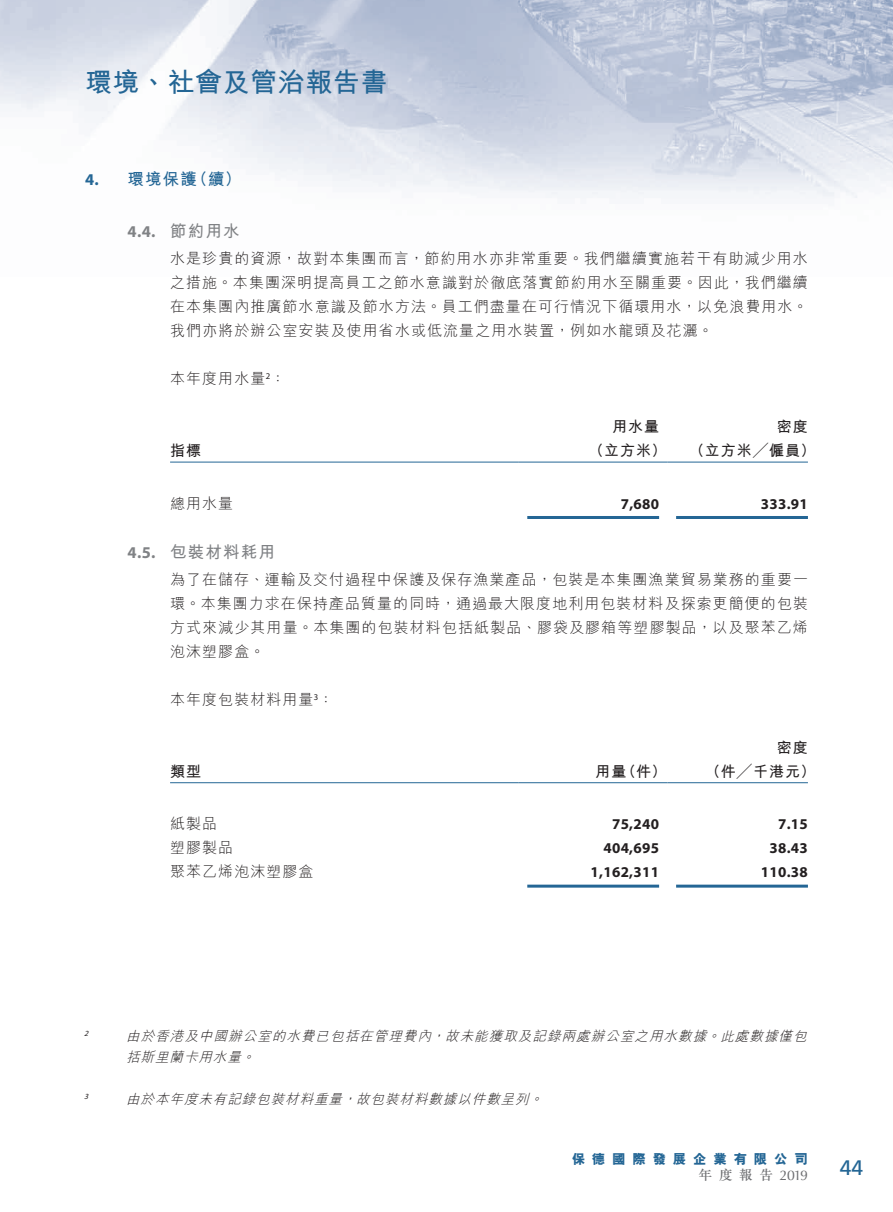
<style>
.page{position:relative;width:893px;height:1212px;background:#fff}
.page>*{position:absolute;margin:0;border:0;box-sizing:border-box;transform-origin:0 0}
.t1{font:700 27px "M Hei HK";letter-spacing:.02em;color:#246695}
.t2{font:21px "Frutiger LT Std";color:#246695}
.t3{font:700 16.5px "M Hei HK";letter-spacing:.07em;color:#808285}
.t4{font:700 16.5px "Myriad Pro";color:#808285}
.t5{font:700 16.5px "M Hei HK";color:#246695}
.t6{font:700 16.5px "Myriad Pro";color:#246695}
.t7{font:300 15px/24px "M Hei HK";letter-spacing:.07em;color:#231f20;text-align:justify}
.t8{font:700 15px "Myriad Pro";letter-spacing:.02em;color:#231f20}
.t9{font:700 15px/24px "M Hei HK";letter-spacing:.07em;color:#231f20}
.t10{font:italic 300 13.5px "M Hei HK";color:#231f20}
.t11{font:800 13.5px "M Hei HK";letter-spacing:.5em;color:#246695}
.t12{font:13.5px "Optima Nova LT";color:#6c6d70}
.t13{font:500 13.5px "M Sung HK";color:#6c6d70}
.t14{font:8.7px "Myriad Pro";color:#231f20}
.t15{font:italic 7.8px "Myriad Pro";color:#231f20}
</style>
<div class="page">
<img style="left:0;top:0;width:893px;height:198px">
<svg style="left:519px;top:461px;width:149px;height:58px"></svg>
<hr style="left:170px;top:462px;width:349px;height:1px;background:#246695">
<hr style="left:519px;top:462px;width:149px;height:1px;background:#246695">
<hr style="left:668px;top:462px;width:140px;height:1px;background:#246695">
<hr style="left:527px;top:516px;width:132px;height:3px;background:#246695">
<hr style="left:676px;top:516px;width:132px;height:3px;background:#246695">
<svg style="left:519px;top:783px;width:149px;height:104px"></svg>
<hr style="left:170px;top:782px;width:349px;height:1px;background:#246695">
<hr style="left:519px;top:782px;width:149px;height:1px;background:#246695">
<hr style="left:668px;top:782px;width:140px;height:1px;background:#246695">
<hr style="left:527px;top:884px;width:132px;height:3px;background:#246695">
<hr style="left:676px;top:884px;width:132px;height:3px;background:#246695">
<h1 class="t1" style="left:85px;top:63px;width:304px">環境、社會及管治報告書</h1>
<p class="t6" style="left:85px;top:168px;width:15px">4.</p>
<p class="t5" style="left:128px;top:167px;width:71px">環境保護</p>
<p class="t5" style="left:191px;top:167px;width:52px">（續(</p>
<p class="t4" style="left:128px;top:221px;width:29px">4.4.</p>
<p class="t4" style="left:128px;top:541px;width:29px">4.5.</p>
<p class="t3" style="left:170px;top:219px;width:71px">節約用水</p>
<p class="t7" style="left:170px;top:246px;width:639px">水是珍貴的資源，故對本集團而言，節約用水亦非常重要。我們繼續實施若干有助減少用水之措施。本集團深明提高員工之節水意識對於徹底落實節約用水至關重要。因此，我們繼續在本集團內推廣節水意識及節水方法。員工們盡量在可行情況下循環用水，以免浪費用水。我們亦將於辦公室安裝及使用省水或低流量之用水裝置，例如水龍頭及花灑。</p>
<p class="t14" style="left:266px;top:371px;width:6px">2</p>
<p class="t7" style="left:170px;top:366px;width:117px">本年度用水量：</p>
<p class="t9" style="left:170px;top:437px;width:33px">指標</p>
<p class="t7" style="left:170px;top:490px;width:65px">總用水量</p>
<p class="t3" style="left:170px;top:540px;width:106px">包裝材料耗用</p>
<p class="t9" style="left:589px;top:413px;width:79px;text-indent:23px">用水量（立方米(</p>
<p class="t9" style="left:690px;top:413px;width:127px;text-indent:87px">密度（立方米╱僱員(</p>
<p class="t8" style="left:621px;top:494px;width:40px">7,680</p>
<p class="t8" style="left:761px;top:494px;width:49px">333.91</p>
<p class="t7" style="left:170px;top:566px;width:639px">為了在儲存、運輸及交付過程中保護及保存漁業產品，包裝是本集團漁業貿易業務的重要一環。本集團力求在保持產品質量的同時，通過最大限度地利用包裝材料及探索更簡便的包裝方式來減少其用量。本集團的包裝材料包括紙製品、膠袋及膠箱等塑膠製品，以及聚苯乙烯泡沫塑膠盒。</p>
<p class="t14" style="left:314px;top:691px;width:6px">3</p>
<p class="t7" style="left:170px;top:686px;width:165px">本年度包裝材料用量：</p>
<p class="t9" style="left:170px;top:758px;width:33px">類型</p>
<p class="t9" style="left:621px;top:758px;width:47px">（件(</p>
<p class="t9" style="left:595px;top:758px;width:33px">用量</p>
<p class="t9" style="left:706px;top:734px;width:111px;text-indent:71px">密度（件╱千港元(</p>
<p class="t7" style="left:170px;top:811px;width:49px">紙製品</p>
<p class="t8" style="left:612px;top:814px;width:49px">75,240</p>
<p class="t8" style="left:778px;top:814px;width:31px">7.15</p>
<p class="t7" style="left:170px;top:835px;width:65px">塑膠製品</p>
<p class="t8" style="left:603px;top:838px;width:57px">404,695</p>
<p class="t8" style="left:769px;top:838px;width:40px">38.43</p>
<p class="t7" style="left:170px;top:859px;width:145px">聚苯乙烯泡沫塑膠盒</p>
<p class="t8" style="left:591px;top:862px;width:70px">1,162,311</p>
<p class="t8" style="left:761px;top:862px;width:49px">110.38</p>
<p class="t15" style="left:84px;top:1029px;width:8px">2</p>
<p class="t15" style="left:84px;top:1092px;width:8px">3</p>
<p class="t10" style="left:126px;top:1026px;width:311px">由於香港及中國辦公室的水費已包括在管理費內</p>
<p class="t10" style="left:445px;top:1026px;width:267px">故未能獲取及記錄兩處辦公室之用水數據</p>
<p class="t10" style="left:720px;top:1026px;width:93px">此處數據僅包</p>
<p class="t10" style="left:706px;top:1026px;width:20px">。</p>
<p class="t10" style="left:431px;top:1026px;width:20px">，</p>
<p class="t10" style="left:126px;top:1047px;width:121px">括斯里蘭卡用水量</p>
<p class="t10" style="left:241px;top:1047px;width:20px">。</p>
<p class="t10" style="left:126px;top:1089px;width:222px">由於本年度未有記錄包裝材料重量</p>
<p class="t10" style="left:356px;top:1089px;width:179px">故包裝材料數據以件數呈列</p>
<p class="t10" style="left:529px;top:1089px;width:20px">。</p>
<p class="t10" style="left:342px;top:1089px;width:20px">，</p>
<p class="t11" style="left:572px;top:1150px;width:238px">保德國際發展企業有限公司</p>
<p class="t13" style="left:699px;top:1166px;width:76px">年度報告</p>
<p class="t12" style="left:780px;top:1168px;width:30px">2019</p>
<h2 class="t2" style="left:840px;top:1155px;width:25px">44</h2>
</div>
